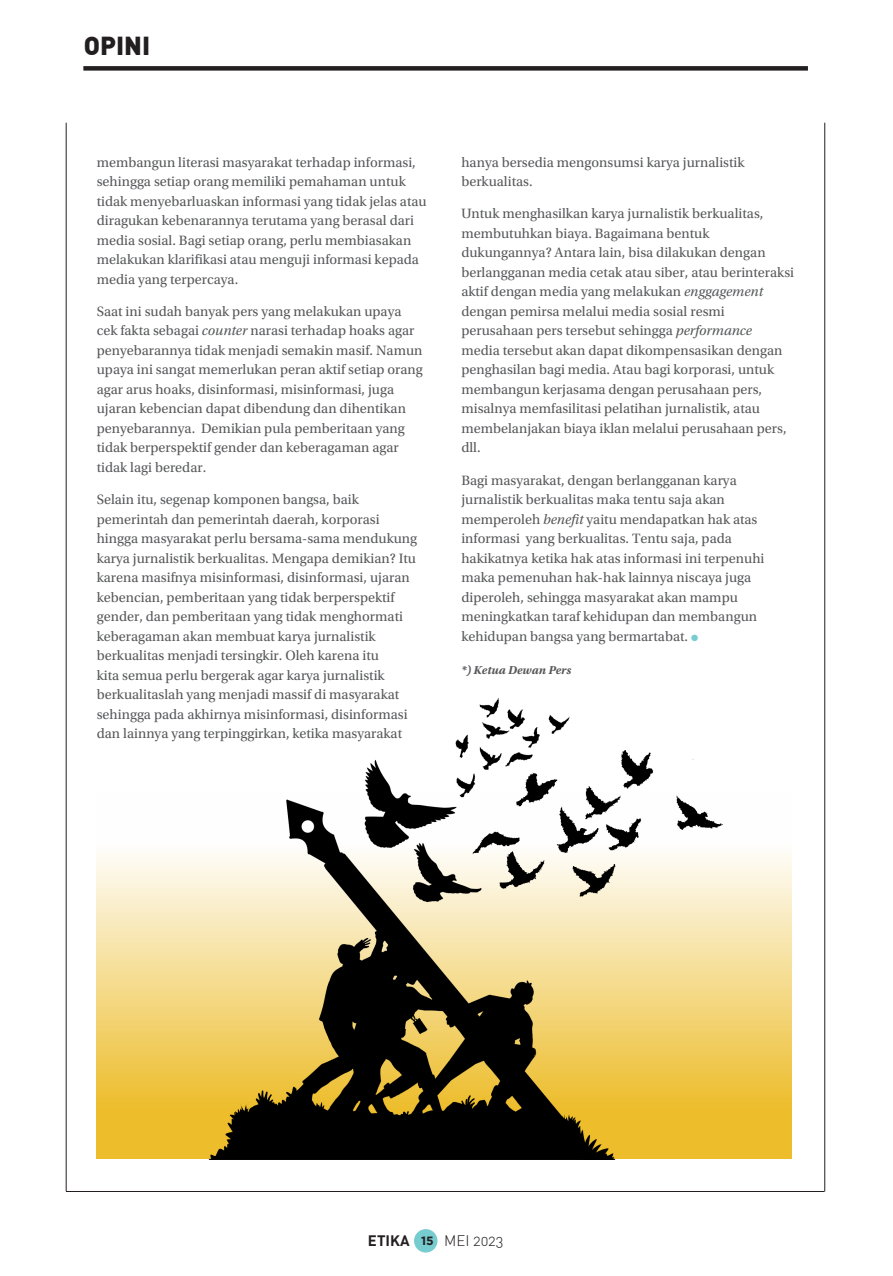
<style>
.page{position:relative;width:893px;height:1276px;background:#fff}
.page>*{position:absolute;margin:0;border:0;box-sizing:border-box;transform-origin:0 0}
.t1{font:900 25.5px "DIN Alternate";color:#231f20}
.t2{font:300 15px "DIN Alternate";color:#231f20}
.t3{font:700 15px "DIN";color:#231f20}
.t4{font:14.25px/19.5px "Utopia Std";color:#57585a}
.t5{font:italic 700 12px "Utopia Std";color:#57585a}
.t6{font:700 12px "Gotham";color:#231f20}
.s1{font-style:italic}
.s2{color:#77ccd0}
</style>
<div class="page">
<div style="left:83px;top:66px;width:725px;height:5px;background:#231f20"></div>
<div style="left:414px;top:1229px;width:23px;height:23px;background:#77ccd0;border-radius:50%"></div>
<img style="left:365px;top:698px;width:329px;height:95px">
<hr style="left:66px;top:123px;width:1px;height:1068px;background:#231f20">
<hr style="left:824px;top:123px;width:1px;height:1068px;background:#231f20">
<hr style="left:66px;top:1191px;width:759px;height:1px;background:#231f20">
<svg style="left:97px;top:793px;width:695px;height:366px"></svg>
<h1 class="t1" style="left:84px;top:28px;width:68px">OPINI</h1>
<p class="t4" style="left:97px;top:152px;width:331px">membangun literasi masyarakat terhadap informasi, sehingga setiap orang memiliki pemahaman untuk tidak menyebarluaskan informasi yang tidak jelas atau diragukan kebenarannya terutama yang berasal dari media sosial. Bagi setiap orang, perlu membiasakan melakukan klarifikasi atau menguji informasi kepada media yang terpercaya.</p>
<p class="t4" style="left:97px;top:302px;width:328px">Saat ini sudah banyak pers yang melakukan upaya cek fakta sebagai <span class="s1">counter</span> narasi terhadap hoaks agar penyebarannya tidak menjadi semakin masif. Namun upaya ini sangat memerlukan peran aktif setiap orang agar arus hoaks, disinformasi, misinformasi, juga ujaran kebencian dapat dibendung dan dihentikan penyebarannya. Demikian pula pemberitaan yang tidak berperspektif gender dan keberagaman agar tidak lagi beredar.</p>
<p class="t4" style="left:97px;top:490px;width:322px">Selain itu, segenap komponen bangsa, baik pemerintah dan pemerintah daerah, korporasi hingga masyarakat perlu bersama-sama mendukung karya jurnalistik berkualitas. Mengapa demikian? Itu karena masifnya misinformasi, disinformasi, ujaran kebencian, pemberitaan yang tidak berperspektif gender, dan pemberitaan yang tidak menghormati keberagaman akan membuat karya jurnalistik berkualitas menjadi tersingkir. Oleh karena itu<br>kita semua perlu bergerak agar karya jurnalistik berkualitaslah yang menjadi massif di masyarakat sehingga pada akhirnya misinformasi, disinformasi dan lainnya yang terpinggirkan, ketika masyarakat</p>
<p class="t4" style="left:461px;top:152px;width:285px">hanya bersedia mengonsumsi karya jurnalistik berkualitas.</p>
<p class="t4" style="left:461px;top:204px;width:334px">Untuk menghasilkan karya jurnalistik berkualitas, membutuhkan biaya. Bagaimana bentuk dukungannya? Antara lain, bisa dilakukan dengan berlangganan media cetak atau siber, atau berinteraksi aktif dengan media yang melakukan <span class="s1">enggagement </span>dengan pemirsa melalui media sosial resmi perusahaan pers tersebut sehingga <span class="s1">performance<br></span>media tersebut akan dapat dikompensasikan dengan penghasilan bagi media. Atau bagi korporasi, untuk membangun kerjasama dengan perusahaan pers, misalnya memfasilitasi pelatihan jurnalistik, atau membelanjakan biaya iklan melalui perusahaan pers, dll.</p>
<p class="t4" style="left:461px;top:470px;width:305px">Bagi masyarakat, dengan berlangganan karya jurnalistik berkualitas maka tentu saja akan memperoleh <span class="s1">benefit</span> yaitu mendapatkan hak atas informasi yang berkualitas. Tentu saja, pada hakikatnya ketika hak atas informasi ini terpenuhi maka pemenuhan hak-hak lainnya niscaya juga diperoleh, sehingga masyarakat akan mampu meningkatkan taraf kehidupan dan membangun kehidupan bangsa yang bermartabat. <span class="s2">●</span></p>
<p class="t5" style="left:461px;top:663px;width:111px">*) Ketua Dewan Pers</p>
<p class="t3" style="left:368px;top:1231px;width:43px">ETIKA</p>
<p class="t2" style="left:444px;top:1231px;width:61px">MEI 2023</p>
<p class="t6" style="left:421px;top:1234px;width:14px">15</p>
</div>
